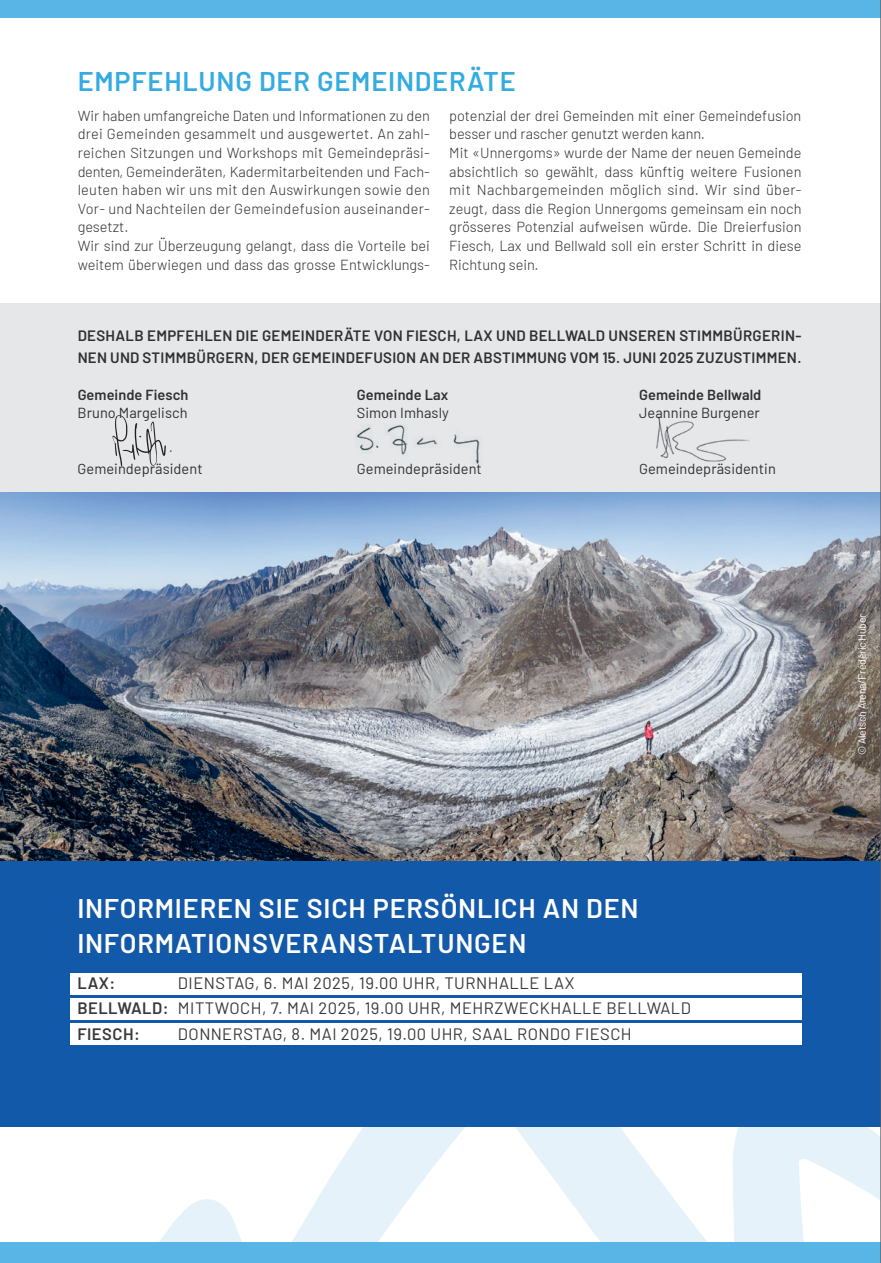
<style>
.page{position:relative;width:881px;height:1263px;background:#fff}
.page>*{position:absolute;margin:0;border:0;box-sizing:border-box;transform-origin:0 0}
.t1{font:600 27px/34.5px "Barlow";letter-spacing:.03em;color:#fff}
.t2{font:600 27px "Barlow";letter-spacing:.03em;color:#34abe1}
.t3{font:16.5px/25.5px "Barlow";letter-spacing:.03em;color:#383839}
.t4{font:600 16.5px "Barlow";color:#383839}
.t5{font:600 15px/21.8px "Barlow";letter-spacing:.02em;color:#312f30}
.t6{font:300 14.55px/18.6px "Barlow";color:#312f30}
.t7{font:14.55px "Barlow";letter-spacing:.005em;color:#312f30}
.t8{font:600 14.55px "Barlow";letter-spacing:.005em;color:#312f30}
.t9{font:10.5px "Barlow";letter-spacing:-.02em;color:#fff}
.s1{font-weight:600}
</style>
<div class="page">
<img style="left:0;top:491px;width:880px;height:370px">
<svg style="left:159px;top:1127px;width:721px;height:115px"></svg>
<div style="left:0;top:303px;width:880px;height:188px;background:#e6e7e9"></div>
<div style="left:0;top:861px;width:880px;height:266px;background:#1359a9"></div>
<div style="left:70px;top:973px;width:730px;height:21px;background:#fff"></div>
<div style="left:70px;top:998px;width:730px;height:21px;background:#fff"></div>
<div style="left:70px;top:1023px;width:730px;height:21px;background:#fff"></div>
<div style="left:0;top:0;width:880px;height:17px;background:#58b5e6"></div>
<div style="left:0;top:1242px;width:880px;height:21px;background:#58b5e6"></div>
<hr style="left:880px;top:0;width:1px;height:1263px;background:#5c5c5f">
<img style="left:656px;top:416px;width:94px;height:46px">
<svg style="left:112px;top:415px;width:60px;height:51px"></svg>
<img style="left:356px;top:425px;width:124px;height:39px">
<h1 class="t2" style="left:78px;top:64px;width:439px">EMPFEHLUNG DER GEMEINDERÄTE</h1>
<p class="t6" style="left:78px;top:106px;width:353px">Wir haben umfangreiche Daten und Informationen zu den drei Gemeinden gesammelt und ausgewertet. An zahl&shy;reichen Sitzungen und Workshops mit Gemeindepräsi&shy;denten, Gemeinderäten, Kadermitarbeitenden und Fach&shy;leuten haben wir uns mit den Auswirkungen sowie den Vor- und Nachteilen der Gemeindefusion auseinander&shy;gesetzt.<br>Wir sind zur Überzeugung gelangt, dass die Vorteile bei weitem überwiegen und dass das grosse Entwicklungs-</p>
<p class="t6" style="left:449px;top:106px;width:353px">potenzial der drei Gemeinden mit einer Gemeindefusion besser und rascher genutzt werden kann.<br>Mit «Unnergoms» wurde der Name der neuen Gemeinde absichtlich so gewählt, dass künftig weitere Fusionen mit Nachbargemeinden möglich sind. Wir sind über&shy;zeugt, dass die Region Unnergoms gemeinsam ein noch grösseres Potenzial aufweisen würde. Die Dreierfusion Fiesch, Lax und Bellwald soll ein erster Schritt in diese Richtung sein.</p>
<p class="t5" style="left:78px;top:325px;width:725px">DESHALB EMPFEHLEN DIE GEMEINDERÄTE VON FIESCH, LAX UND BELLWALD UNSEREN STIMMBÜRGERIN-<br>NEN UND STIMMBÜRGERN, DER GEMEINDEFUSION AN DER ABSTIMMUNG VOM 15. JUNI 2025 ZUZUSTIMMEN.</p>
<p class="t8" style="left:78px;top:385px;width:112px">Gemeinde Fiesch</p>
<p class="t8" style="left:357px;top:385px;width:93px">Gemeinde Lax</p>
<p class="t8" style="left:639px;top:385px;width:124px">Gemeinde Bellwald</p>
<p class="t7" style="left:78px;top:404px;width:111px">Bruno Margelisch</p>
<p class="t7" style="left:357px;top:404px;width:93px">Simon Imhasly</p>
<p class="t7" style="left:639px;top:404px;width:122px">Jeannine Burgener</p>
<p class="t7" style="left:78px;top:460px;width:126px">Gemeindepräsident</p>
<p class="t7" style="left:357px;top:460px;width:126px">Gemeindepräsident</p>
<p class="t7" style="left:639px;top:460px;width:138px">Gemeindepräsidentin</p>
<h1 class="t1" style="left:77px;top:890px;width:562px">INFORMIEREN SIE SICH PERSÖNLICH AN DEN<br>INFORMATIONSVERANSTALTUNGEN</h1>
<p class="t4" style="left:77px;top:972px;width:39px">LAX:</p>
<p class="t3" style="left:77px;top:969px;width:615px;text-indent:101px">DIENSTAG, 6. MAI 2025, 19.00 UHR, TURNHALLE LAX<br><span class="s1">BELLWALD:</span> MITTWOCH, 7. MAI 2025, 19.00 UHR, MEHRZWECKHALLE BELLWALD<br><span class="s1">FIESCH:</span></p>
<p class="t3" style="left:178px;top:1020px;width:455px">DONNERSTAG, 8. MAI 2025, 19.00 UHR, SAAL RONDO FIESCH</p>
<p class="t9" style="left:855px;top:755px;width:142px;rotate:-90deg">© Aletsch Arena/Frédéric Huber</p>
</div>
